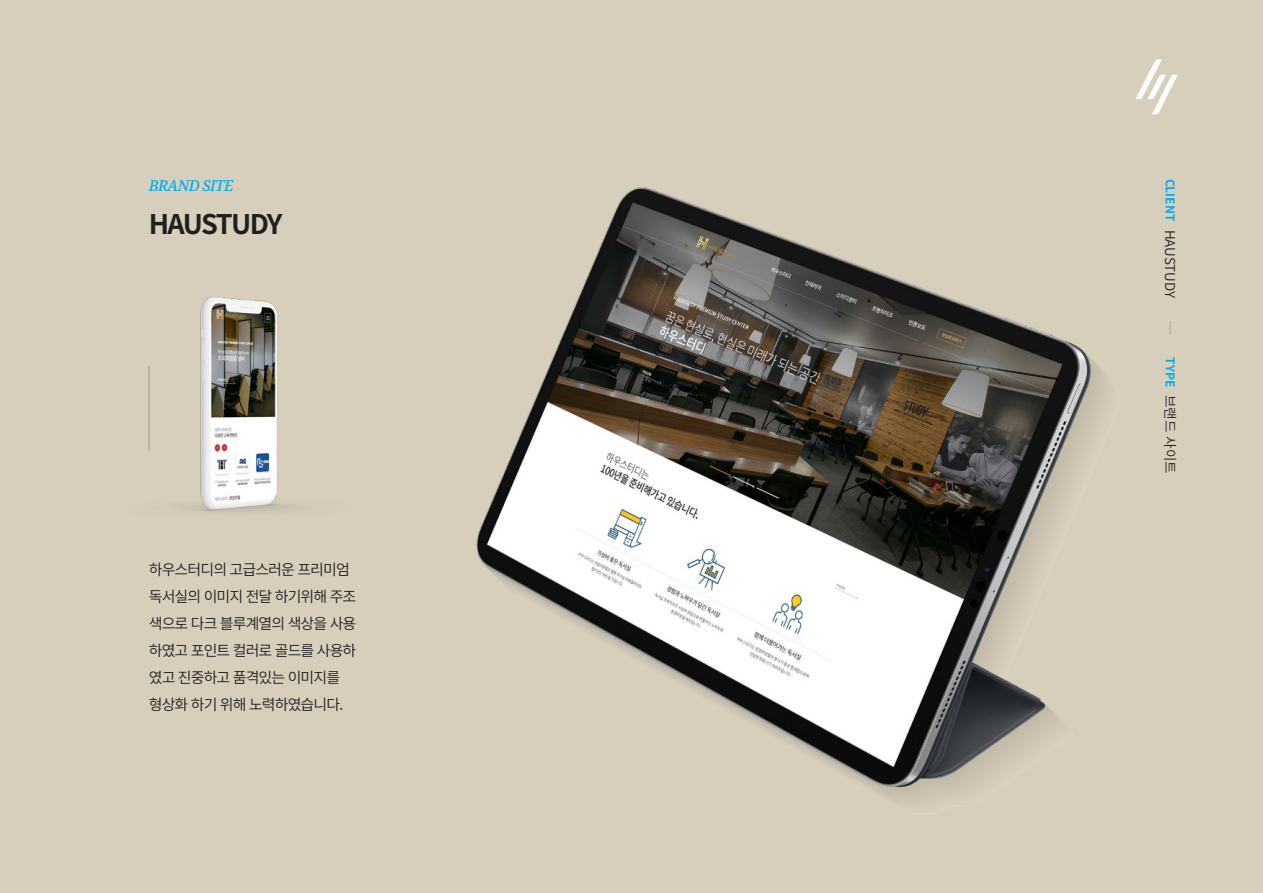
<style>
.page{position:relative;width:1263px;height:893px;background:#d8cebc}
.page>*{position:absolute;margin:0;border:0;box-sizing:border-box;transform-origin:0 0}
.t1{font:700 27px "Noto Sans CJ Kkr";letter-spacing:-.07em;color:#231f20}
.t2{font:600 15px/27px "Noto Sans CJ Kkr";letter-spacing:-.06em;color:#231f20}
.t3{font:italic 500 15px "Noto Serif";letter-spacing:-.04em;color:#00aeef}
.t4{font:600 13.5px "Noto Sans CJ Kkr";color:#231f20}
.t5{font:600 13.5px "Noto Sans CJ Kkr";color:#939598}
.s1{font-weight:700;font-size:12px;color:#00aeef}
</style>
<div class="page">
<img style="left:476px;top:187px;width:629px;height:614px">
<img style="left:148px;top:297px;width:146px;height:216px">
<hr style="left:149px;top:366px;width:1px;height:85px;background:#939598">
<svg style="left:1135px;top:60px;width:43px;height:54px"></svg>
<p class="t3" style="left:149px;top:176px;width:86px">BRAND SITE</p>
<p class="t1" style="left:149px;top:209px;width:135px">HAUSTUDY</p>
<p class="t2" style="left:149px;top:556px;width:209px">하우스터디의 고급스러운 프리미엄 독서실의 이미지 전달 하기위해 주조 색으로 다크 블루계열의 색상을 사용 하였고 포인트 컬러로 골드를 사용하 였고 진중하고 품격있는 이미지를</p>
<p class="t2" style="left:149px;top:691px;width:196px">형상화 하기 위해 노력하였습니다.</p>
<p class="t4" style="left:1178px;top:179px;width:121px;rotate:90deg"><span class="s1">CLIENT</span> HAUSTUDY</p>
<p class="t5" style="left:1178px;top:321px;width:15px;rotate:90deg">─</p>
<p class="t4" style="left:1178px;top:357px;width:117px;rotate:90deg"><span class="s1">TYPE</span> 브랜드 사이트</p>
</div>
